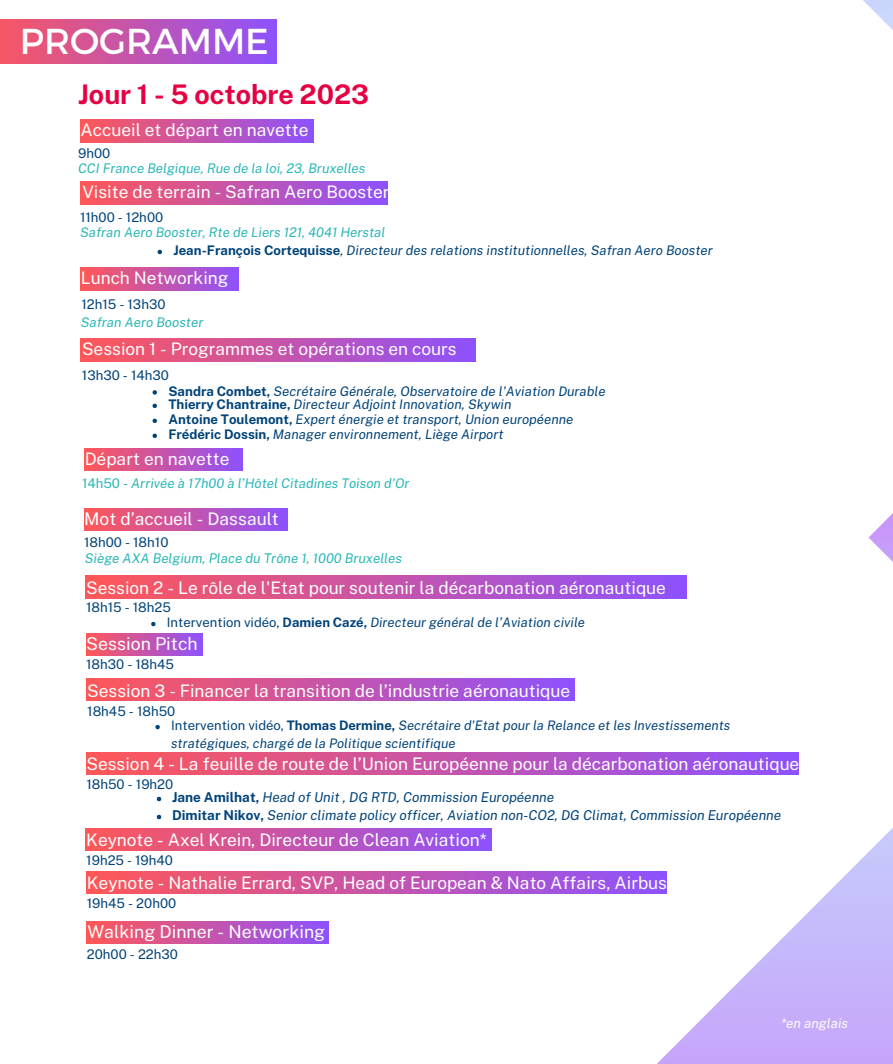
<style>
.page{position:relative;width:893px;height:1064px;background:#fff}
.page>*{position:absolute;margin:0;border:0;box-sizing:border-box;transform-origin:0 0}
.t1{font:36px "Montserrat";color:#fff}
.t2{font:700 27px "Public Sans";color:#e50043}
.t3{font:17.7px "Public Sans";color:#fff}
.t4{font:17.4px "Public Sans";color:#fff}
.t5{font:17.25px "Public Sans";color:#fff}
.t6{font:italic 13.65px "Public Sans";color:#004379}
.t7{font:italic 13.35px "Public Sans";color:#2bb6b7}
.t8{font:13.35px "Public Sans";color:#004379}
.t9{font:italic 13.35px "Public Sans";color:#fff}
.t10{font:italic 13.2px "Public Sans";color:#004379}
.t11{font:italic 13.05px/17.4px "Public Sans";color:#004379}
.s1{font-weight:700;font-style:normal}
.s2{font-style:normal}
.s3{font-style:italic}
</style>
<div class="page">
<svg style="left:585px;top:575px;width:283px;height:487px"></svg>
<svg style="left:868px;top:0;width:24px;height:1062px"></svg>
<div style="left:0;top:20px;width:277px;height:44px;background:linear-gradient(to right,#f75763,#8d52fe)"></div>
<div style="left:80px;top:120px;width:233px;height:22px;background:linear-gradient(to right,#ff5757,#8d52fd)"></div>
<div style="left:80px;top:268px;width:159px;height:22px;background:linear-gradient(to right,#ff5756,#8d52fd)"></div>
<div style="left:80px;top:182px;width:307px;height:22px;background:linear-gradient(to right,#ff5757,#8d52fd)"></div>
<div style="left:86px;top:575px;width:600px;height:23px;background:linear-gradient(to right,#ff5757,#8d52fd)"></div>
<div style="left:80px;top:339px;width:396px;height:22px;background:linear-gradient(to right,#ff5757,#8d52fd)"></div>
<div style="left:87px;top:920px;width:241px;height:23px;background:linear-gradient(to right,#ff5757,#8d52fd)"></div>
<svg style="left:151px;top:621px;width:4px;height:5px"></svg>
<div style="left:86px;top:633px;width:116px;height:22px;background:linear-gradient(to right,#ff5756,#8f52fb)"></div>
<div style="left:84px;top:508px;width:203px;height:22px;background:linear-gradient(to right,#ff5756,#8d52fd)"></div>
<div style="left:86px;top:827px;width:405px;height:23px;background:linear-gradient(to right,#ff5757,#8d52fd)"></div>
<div style="left:86px;top:752px;width:712px;height:22px;background:linear-gradient(to right,#ff5757,#8d52fd)"></div>
<div style="left:84px;top:448px;width:158px;height:22px;background:linear-gradient(to right,#ff5756,#8e52fb)"></div>
<div style="left:86px;top:678px;width:488px;height:22px;background:linear-gradient(to right,#ff5756,#8d52fd)"></div>
<svg style="left:152px;top:403px;width:5px;height:5px"></svg>
<svg style="left:152px;top:418px;width:5px;height:5px"></svg>
<svg style="left:152px;top:390px;width:5px;height:4px"></svg>
<svg style="left:157px;top:250px;width:5px;height:4px"></svg>
<svg style="left:157px;top:796px;width:4px;height:5px"></svg>
<svg style="left:157px;top:814px;width:4px;height:5px"></svg>
<svg style="left:152px;top:433px;width:5px;height:5px"></svg>
<svg style="left:155px;top:724px;width:5px;height:5px"></svg>
<div style="left:86px;top:871px;width:580px;height:22px;background:linear-gradient(to right,#ff5757,#8d52fd)"></div>
<p class="t1" style="left:20px;top:18px;width:250px">PROGRAMME</p>
<p class="t2" style="left:78px;top:78px;width:292px">Jour 1 - 5 octobre 2023</p>
<p class="t5" style="left:81px;top:120px;width:229px">Accueil et départ en navette</p>
<p class="t7" style="left:78px;top:160px;width:289px">CCI France Belgique, Rue de la loi, 23, Bruxelles</p>
<p class="t8" style="left:78px;top:145px;width:34px">9h00</p>
<p class="t5" style="left:82px;top:182px;width:309px">Visite de terrain - Safran Aero Booster</p>
<p class="t8" style="left:80px;top:209px;width:85px">11h00 - 12h00</p>
<p class="t7" style="left:80px;top:224px;width:307px">Safran Aero Booster, Rte de Liers 121, 4041 Herstal</p>
<p class="t10" style="left:173px;top:243px;width:541px"><span class="s1">Jean-François Cortequisse</span>, Directeur des relations institutionnelles, Safran Aero Booster</p>
<p class="t5" style="left:81px;top:267px;width:149px">Lunch Networking</p>
<p class="t8" style="left:81px;top:297px;width:86px">12h15 - 13h30</p>
<p class="t7" style="left:81px;top:314px;width:124px">Safran Aero Booster</p>
<p class="t5" style="left:82px;top:338px;width:376px">Session 1 - Programmes et opérations en cours</p>
<p class="t8" style="left:82px;top:367px;width:89px">13h30 - 14h30</p>
<p class="t10" style="left:168px;top:383px;width:438px"><span class="s1">Sandra Combet,</span> Secrétaire Générale, Observatoire de l'Aviation Durable</p>
<p class="t10" style="left:168px;top:396px;width:344px"><span class="s1">Thierry Chantraine,</span> Directeur Adjoint Innovation, Skywin</p>
<p class="t10" style="left:168px;top:411px;width:406px"><span class="s1">Antoine Toulemont,</span> Expert énergie et transport, Union européenne</p>
<p class="t10" style="left:168px;top:426px;width:337px"><span class="s1">Frédéric Dossin,</span> Manager environnement, Liège Airport</p>
<p class="t5" style="left:85px;top:448px;width:146px">Départ en navette</p>
<p class="t7" style="left:82px;top:475px;width:329px"><span class="s2">14h50 -</span> Arrivée à 17h00 à l’Hôtel Citadines Toison d'Or</p>
<p class="t4" style="left:84px;top:508px;width:196px">Mot d’accueil - Dassault</p>
<p class="t8" style="left:84px;top:534px;width:86px">18h00 - 18h10</p>
<p class="t7" style="left:85px;top:549px;width:319px">Siège AXA Belgium, Place du Trône 1, 1000 Bruxelles</p>
<p class="t5" style="left:86px;top:577px;width:581px">Session 2 - Le rôle de l'Etat pour soutenir la décarbonation aéronautique</p>
<p class="t8" style="left:86px;top:599px;width:86px">18h15 - 18h25</p>
<p class="t11" style="left:167px;top:613px;width:419px"><span class="s2">Intervention vidéo,</span> <span class="s1">Damien Cazé,</span> Directeur général de l’Aviation civile</p>
<p class="t3" style="left:86px;top:633px;width:113px">Session Pitch</p>
<p class="t8" style="left:86px;top:656px;width:89px">18h30 - 18h45</p>
<p class="t5" style="left:87px;top:680px;width:484px">Session 3 - Financer la transition de l’industrie aéronautique</p>
<p class="t8" style="left:87px;top:702px;width:90px">18h45 - 18h50</p>
<p class="t11" style="left:171px;top:716px;width:560px"><span class="s2">Intervention vidéo,</span> <span class="s1">Thomas Dermine,</span> Secrétaire d'Etat pour la Relance et les Investissements stratégiques, chargé de la Politique scientifique</p>
<p class="t5" style="left:86px;top:753px;width:714px">Session 4 - La feuille de route de l’Union Européenne pour la décarbonation aéronautique</p>
<p class="t8" style="left:86px;top:776px;width:88px">18h50 - 19h20</p>
<p class="t6" style="left:172px;top:789px;width:384px"><span class="s1">Jane Amilhat,</span> Head of Unit , DG RTD, Commission Européenne</p>
<p class="t6" style="left:172px;top:807px;width:610px"><span class="s1">Dimitar Nikov,</span> Senior climate policy officer, Aviation non-CO2, DG Climat, Commission Européenne</p>
<p class="t5" style="left:86px;top:829px;width:401px">Keynote - Axel Krein, Directeur de Clean Aviation*</p>
<p class="t8" style="left:86px;top:851px;width:88px">19h25 <span class="s3">-</span> 19h40</p>
<p class="t5" style="left:87px;top:872px;width:581px">Keynote - Nathalie Errard, SVP, Head of European &amp; Nato Affairs, Airbus</p>
<p class="t8" style="left:87px;top:894px;width:91px">19h45 - 20h00</p>
<p class="t3" style="left:87px;top:920px;width:239px">Walking Dinner - Networking</p>
<p class="t8" style="left:87px;top:945px;width:93px">20h00 - 22h30</p>
<p class="t9" style="left:781px;top:1014px;width:69px">*en anglais</p>
</div>
